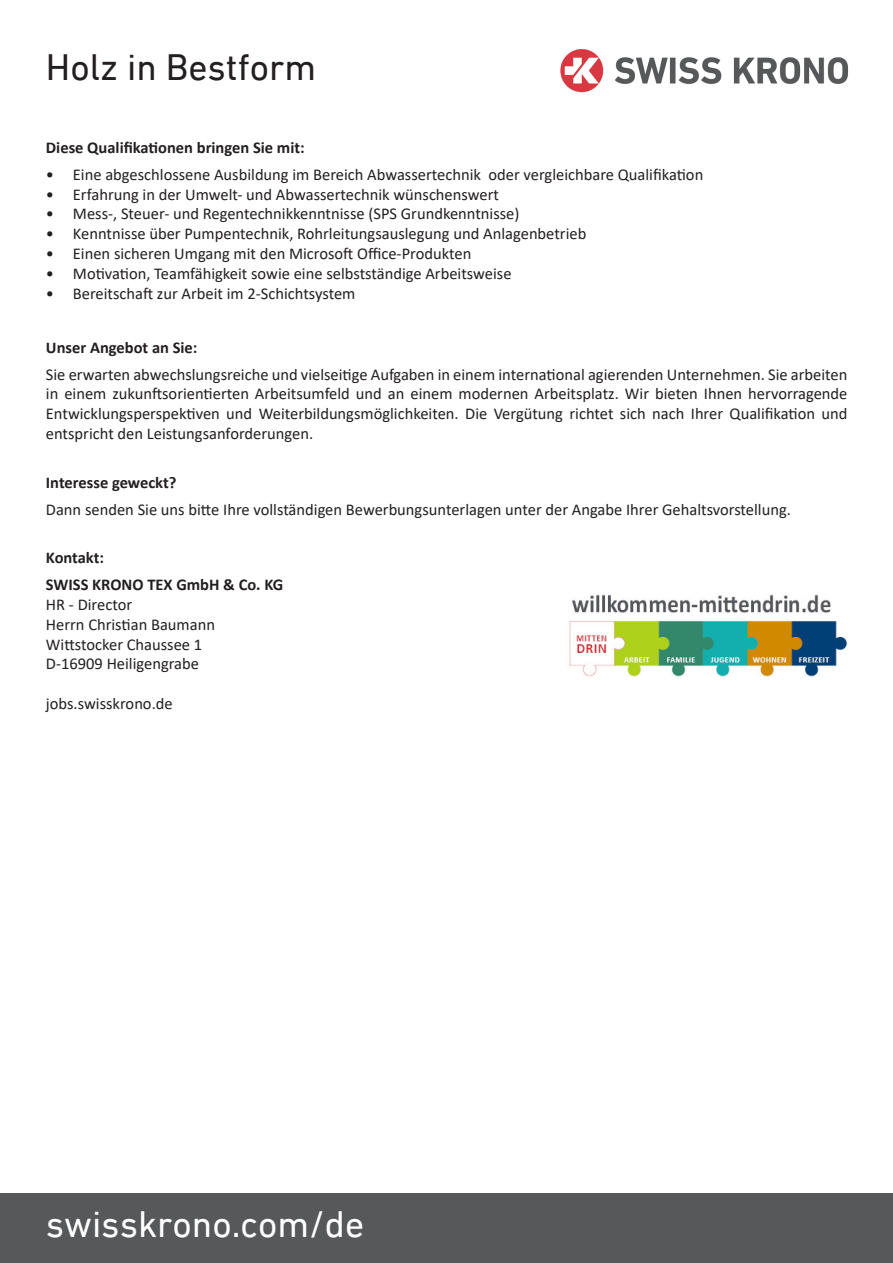
<style>
.page{position:relative;width:893px;height:1263px;background:#fff}
.page>*{position:absolute;margin:0;border:0;box-sizing:border-box;transform-origin:0 0}
.t1{font:37.5px "DIN Next LT Pro";color:#fff}
.t2{font:37.5px "DIN Next LT Pro";color:#231f20}
.t3{font:16.5px/19.8px "Calibri";color:#231f20;text-align:justify}
.t4{font:700 16.5px "Calibri";color:#231f20}
</style>
<div class="page">
<img style="left:560px;top:49px;width:289px;height:44px">
<div style="left:0;top:1193px;width:893px;height:70px;background:#57585a"></div>
<img style="left:569px;top:594px;width:278px;height:82px">
<p class="t2" style="left:46px;top:46px;width:272px">Holz in Bestform</p>
<p class="t4" style="left:46px;top:136px;width:260px">Diese Qualifikationen bringen Sie mit:</p>
<p class="t3" style="left:46px;top:164px;width:659px">• Eine abgeschlossene Ausbildung im Bereich Abwassertechnik oder vergleichbare Qualifikation</p>
<p class="t3" style="left:46px;top:184px;width:455px">• Erfahrung in der Umwelt- und Abwassertechnik wünschenswert</p>
<p class="t3" style="left:46px;top:203px;width:475px">• Mess-, Steuer- und Regentechnikkenntnisse (SPS Grundkenntnisse)</p>
<p class="t3" style="left:46px;top:223px;width:542px">• Kenntnisse über Pumpentechnik, Rohrleitungsauslegung und Anlagenbetrieb</p>
<p class="t3" style="left:46px;top:243px;width:427px">• Einen sicheren Umgang mit den Microsoft Office-Produkten</p>
<p class="t3" style="left:46px;top:263px;width:467px">• Motivation, Teamfähigkeit sowie eine selbstständige Arbeitsweise</p>
<p class="t3" style="left:46px;top:283px;width:311px">• Bereitschaft zur Arbeit im 2-Schichtsystem</p>
<p class="t4" style="left:46px;top:335px;width:153px">Unser Angebot an Sie:</p>
<p class="t3" style="left:46px;top:364px;width:803px">Sie erwarten abwechslungsreiche und vielseitige Aufgaben in einem international agierenden Unternehmen. Sie arbeiten in einem zukunftsorientierten Arbeitsumfeld und an einem modernen Arbeitsplatz. Wir bieten Ihnen hervorragende Entwicklungsperspektiven und Weiterbildungsmöglichkeiten. Die Vergütung richtet sich nach Ihrer Qualifikation und entspricht den Leistungsanforderungen.</p>
<p class="t4" style="left:46px;top:470px;width:132px">Interesse geweckt?</p>
<p class="t3" style="left:46px;top:499px;width:747px">Dann senden Sie uns bitte Ihre vollständigen Bewerbungsunterlagen unter der Angabe Ihrer Gehaltsvorstellung.</p>
<p class="t4" style="left:46px;top:546px;width:60px">Kontakt:</p>
<p class="t4" style="left:46px;top:573px;width:239px">SWISS KRONO TEX GmbH &amp; Co. KG</p>
<p class="t3" style="left:46px;top:594px;width:88px">HR - Director</p>
<p class="t3" style="left:46px;top:614px;width:171px">Herrn Christian Baumann</p>
<p class="t3" style="left:46px;top:634px;width:158px">Wittstocker Chaussee 1</p>
<p class="t3" style="left:46px;top:653px;width:155px">D-16909 Heiligengrabe</p>
<p class="t3" style="left:46px;top:693px;width:128px">jobs.swisskrono.de</p>
<p class="t1" style="left:46px;top:1203px;width:320px">swisskrono.com/de</p>
</div>
